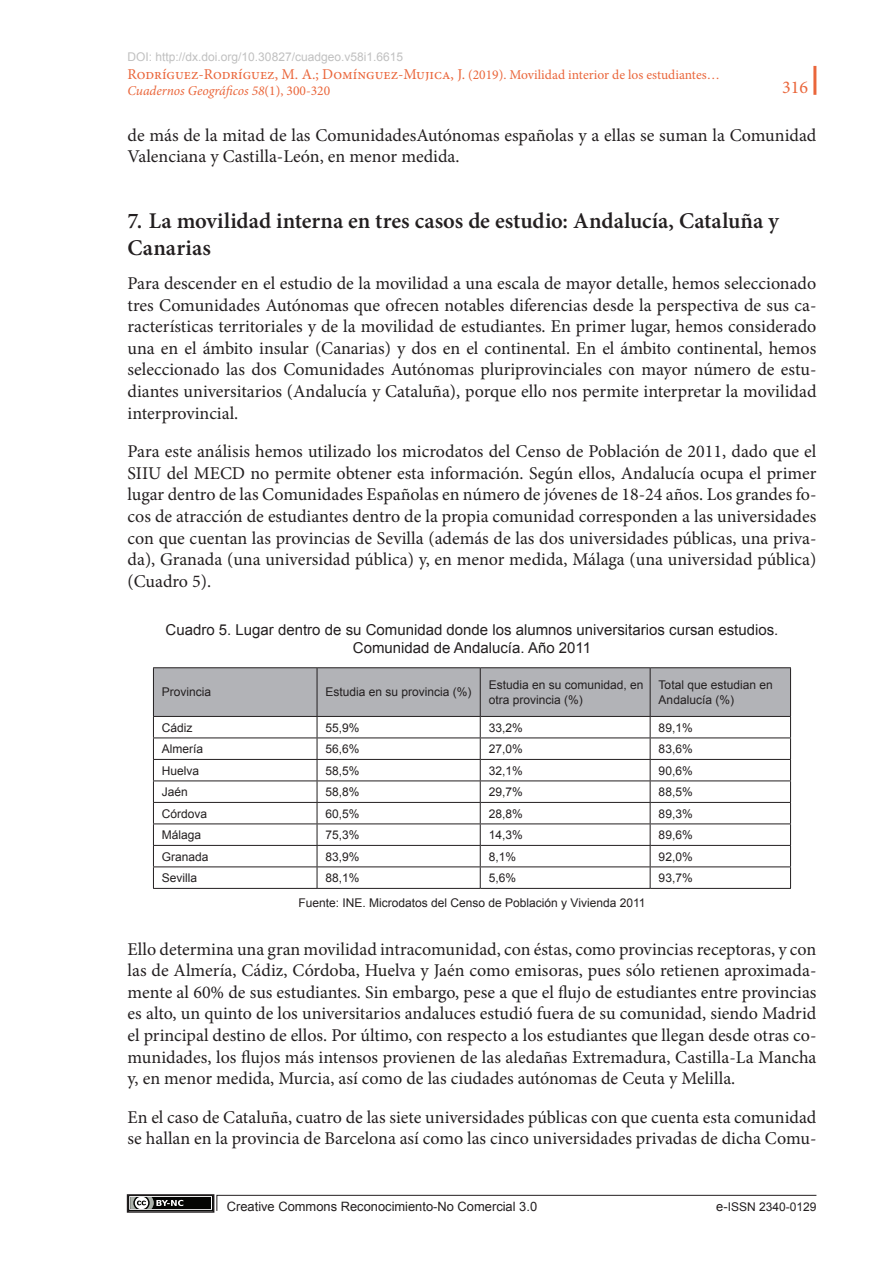
<style>
.page{position:relative;width:893px;height:1263px;background:#fff}
.page>*{position:absolute;margin:0;border:0;box-sizing:border-box;transform-origin:0 0}
.t1{font:600 22.5px/27px "Minion Pro";color:#231f20}
.t2{font:18px/21.6px "Minion Pro";color:#231f20;text-align:justify}
.t3{font:18px "Minion Pro";color:#ea663b}
.LEYENDAS{font:15px/18px "Arial";color:#231f20;text-align:center}
.t4{font:15px "Minion Pro";color:#ea663b}
.t5{font:italic 13.5px "Minion Pro";letter-spacing:-.005em;color:#ea663b}
.t6{font:12.9px "Arial";color:#231f20}
.TABLAS{font:12px/14.4px "Arial";color:#231f20}
.Piesdefoto{font:12px "Arial";color:#231f20}
.t7{font:12px "Arial";color:#c0c0c0}
.s1{font-size:13.5px}
.s2{font-style:normal}
.s3{font-size:12.9px}
</style>
<div class="page">
<hr style="left:813px;top:66px;width:3px;height:29px;background:#ea663b">
<div style="left:130px;top:1197px;width:81px;height:12px;background:#040503"></div>
<svg style="left:130px;top:1197px;width:53px;height:12px"></svg>
<div style="left:127px;top:1194px;width:87px;height:19px;border:2px solid #231f20"></div>
<svg style="left:216px;top:1194px;width:601px;height:17px"></svg>
<hr style="left:153px;top:667px;width:164px;height:1px;background:#231f20">
<hr style="left:317px;top:667px;width:163px;height:1px;background:#231f20">
<hr style="left:480px;top:667px;width:170px;height:1px;background:#231f20">
<hr style="left:650px;top:667px;width:141px;height:1px;background:#231f20">
<svg style="left:153px;top:668px;width:638px;height:220px"></svg>
<hr style="left:153px;top:888px;width:164px;height:1px;background:#231f20">
<hr style="left:317px;top:888px;width:163px;height:1px;background:#231f20">
<hr style="left:480px;top:888px;width:170px;height:1px;background:#231f20">
<hr style="left:650px;top:888px;width:141px;height:1px;background:#231f20">
<p class="t7" style="left:128px;top:49px;width:277px">DOI: http://dx.doi.org/10.30827/cuadgeo.v58i1.6615</p>
<p class="t4" style="left:128px;top:64px;width:594px">Rodríguez-Rodríguez, M. A.; Domínguez-Mujica, J. <span class="s1">(2019). Movilidad interior de los estudiantes…</span></p>
<p class="t5" style="left:128px;top:81px;width:204px">Cuadernos Geográficos 58<span class="s2">(1), 300-320</span></p>
<p class="t2" style="left:128px;top:124px;width:690px">de más de la mitad de las ComunidadesAutónomas españolas y a ellas se suman la Comunidad<br>Valenciana y Castilla-León, en menor medida.</p>
<p class="t3" style="left:782px;top:75px;width:27px">316</p>
<p class="t1" style="left:128px;top:207px;width:653px">7. La movilidad interna en tres casos de estudio: Andalucía, Cataluña y<br>Canarias</p>
<p class="t2" style="left:128px;top:272px;width:690px">Para descender en el estudio de la movilidad a una escala de mayor detalle, hemos seleccionado tres Comunidades Autónomas que ofrecen notables diferencias desde la perspectiva de sus ca&shy;racterísticas territoriales y de la movilidad de estudiantes. En primer lugar, hemos considerado una en el ámbito insular (Canarias) y dos en el continental. En el ámbito continental, hemos seleccionado las dos Comunidades Autónomas pluriprovinciales con mayor número de estu&shy;diantes universitarios (Andalucía y Cataluña), porque ello nos permite interpretar la movilidad interprovincial.</p>
<p class="t2" style="left:128px;top:441px;width:690px">Para este análisis hemos utilizado los microdatos del Censo de Población de 2011, dado que el SIIU del MECD no permite obtener esta información. Según ellos, Andalucía ocupa el primer lugar dentro de las Comunidades Españolas en número de jóvenes de 18-24 años. Los grandes fo&shy;cos de atracción de estudiantes dentro de la propia comunidad corresponden a las universidades con que cuentan las provincias de Sevilla (además de las dos universidades públicas, una priva&shy;da), Granada (una universidad pública) y, en menor medida, Málaga (una universidad pública) (Cuadro 5).</p>
<p class="LEYENDAS" style="left:166px;top:620px;width:614px">Cuadro 5. Lugar dentro de su Comunidad donde los alumnos universitarios cursan estudios.<br>Comunidad de Andalucía. Año 2011</p>
<p class="TABLAS" style="left:162px;top:685px;width:51px">Provincia</p>
<p class="TABLAS" style="left:326px;top:685px;width:148px">Estudia en su provincia (%)</p>
<p class="TABLAS" style="left:489px;top:678px;width:156px">Estudia en su comunidad, en otra provincia (%)</p>
<p class="TABLAS" style="left:659px;top:678px;width:116px">Total que estudian en<br>Andalucía (%)</p>
<p class="TABLAS" style="left:162px;top:720px;width:32px">Cádiz</p>
<p class="TABLAS" style="left:326px;top:720px;width:36px">55,9%</p>
<p class="TABLAS" style="left:489px;top:720px;width:36px">33,2%</p>
<p class="TABLAS" style="left:659px;top:720px;width:36px">89,1%</p>
<p class="TABLAS" style="left:162px;top:742px;width:43px">Almería</p>
<p class="TABLAS" style="left:326px;top:742px;width:36px">56,6%</p>
<p class="TABLAS" style="left:489px;top:742px;width:36px">27,0%</p>
<p class="TABLAS" style="left:659px;top:742px;width:36px">83,6%</p>
<p class="TABLAS" style="left:162px;top:763px;width:39px">Huelva</p>
<p class="TABLAS" style="left:326px;top:763px;width:36px">58,5%</p>
<p class="TABLAS" style="left:489px;top:763px;width:36px">32,1%</p>
<p class="TABLAS" style="left:659px;top:763px;width:36px">90,6%</p>
<p class="TABLAS" style="left:162px;top:785px;width:28px">Jaén</p>
<p class="TABLAS" style="left:326px;top:785px;width:36px">58,8%</p>
<p class="TABLAS" style="left:489px;top:785px;width:36px">29,7%</p>
<p class="TABLAS" style="left:659px;top:785px;width:36px">88,5%</p>
<p class="TABLAS" style="left:162px;top:806px;width:47px">Córdova</p>
<p class="TABLAS" style="left:326px;top:806px;width:36px">60,5%</p>
<p class="TABLAS" style="left:489px;top:806px;width:36px">28,8%</p>
<p class="TABLAS" style="left:659px;top:806px;width:36px">89,3%</p>
<p class="TABLAS" style="left:162px;top:828px;width:41px">Málaga</p>
<p class="TABLAS" style="left:326px;top:828px;width:36px">75,3%</p>
<p class="TABLAS" style="left:489px;top:828px;width:36px">14,3%</p>
<p class="TABLAS" style="left:659px;top:828px;width:36px">89,6%</p>
<p class="TABLAS" style="left:162px;top:849px;width:48px">Granada</p>
<p class="TABLAS" style="left:326px;top:849px;width:36px">83,9%</p>
<p class="TABLAS" style="left:489px;top:849px;width:29px">8,1%</p>
<p class="TABLAS" style="left:659px;top:849px;width:36px">92,0%</p>
<p class="TABLAS" style="left:162px;top:871px;width:37px">Sevilla</p>
<p class="TABLAS" style="left:326px;top:871px;width:36px">88,1%</p>
<p class="TABLAS" style="left:489px;top:871px;width:29px">5,6%</p>
<p class="TABLAS" style="left:659px;top:871px;width:36px">93,7%</p>
<p class="Piesdefoto" style="left:298px;top:895px;width:349px">Fuente: INE. Microdatos del Censo de Población y Vivienda 2011</p>
<p class="t2" style="left:128px;top:938px;width:690px">Ello determina una gran movilidad intracomunidad, con éstas, como provincias receptoras, y con las de Almería, Cádiz, Córdoba, Huelva y Jaén como emisoras, pues sólo retienen aproximada&shy;mente al 60% de sus estudiantes. Sin embargo, pese a que el flujo de estudiantes entre provincias es alto, un quinto de los universitarios andaluces estudió fuera de su comunidad, siendo Madrid el principal destino de ellos. Por último, con respecto a los estudiantes que llegan desde otras co&shy;munidades, los flujos más intensos provienen de las aledañas Extremadura, Castilla-La Mancha y, en menor medida, Murcia, así como de las ciudades autónomas de Ceuta y Melilla.</p>
<p class="t2" style="left:128px;top:1106px;width:690px">En el caso de Cataluña, cuatro de las siete universidades públicas con que cuenta esta comunidad se hallan en la provincia de Barcelona así como las cinco universidades privadas de dicha Comu-</p>
<p class="t6" style="left:227px;top:1198px;width:312px">Creative Commons Reconocimiento-No Comercial 3.0</p>
<p class="Piesdefoto" style="left:716px;top:1199px;width:102px"><span class="s3">e-</span>ISSN 2340-0129</p>
</div>
